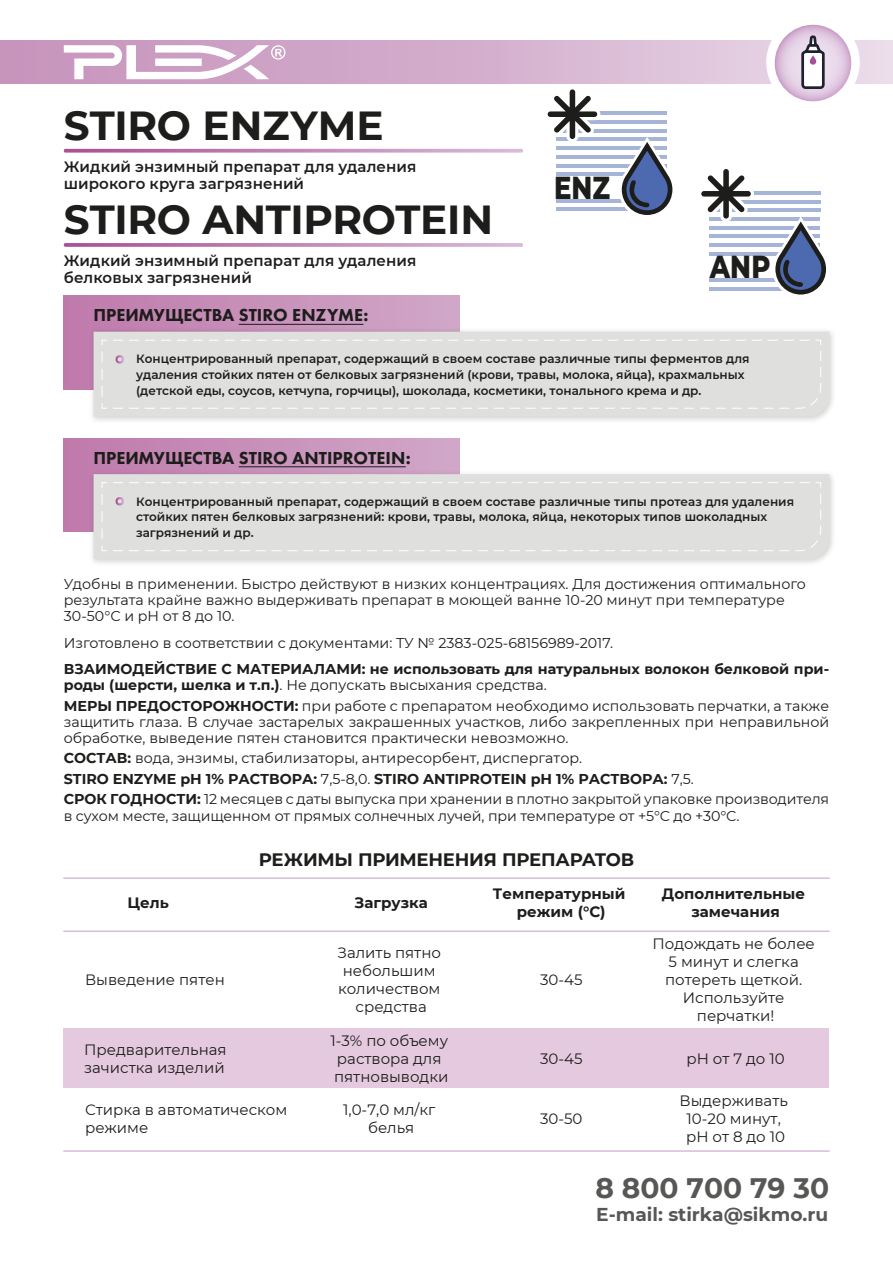
<style>
.page{position:relative;width:893px;height:1263px;background:#fff}
.page>*{position:absolute;margin:0;border:0;box-sizing:border-box;transform-origin:0 0}
.t1{font:700 40.5px "Montserrat";letter-spacing:-.005em;color:#1d1d1b}
.t2{font:800 32.4px "Montserrat";letter-spacing:.005em;color:#1d1d1b;scale:.8 1}
.t3{font:700 28.05px "Montserrat";color:#575756}
.t4{font:700 18.6px "Montserrat";color:#575756}
.t5{font:800 18px "Futura PT";color:#1d1d1b}
.t6{font:700 18px "Montserrat";letter-spacing:-.015em;color:#1d1d1b}
.t7{font:15px/18px "Montserrat";color:#1d1d1b;text-align:center}
.t8{font:600 15px/16.5px "Montserrat";letter-spacing:.005em;color:#1d1d1b}
.t9{font:700 15px/18px "Montserrat";color:#1d1d1b;text-align:center}
.t10{font:14.25px/16px "Montserrat";color:#1d1d1b}
.t11{font:700 14.25px/16px "Montserrat";color:#1d1d1b}
.t12{font:600 12px/15.8px "Montserrat";color:#1d1d1b}
.s1{font-weight:400}
.s2{font-weight:700}
</style>
<div class="page">
<div style="left:64px;top:1028px;width:765px;height:60px;background:#e5cadf"></div>
<hr style="left:64px;top:877px;width:765px;height:2px;background:#d9bbdb">
<hr style="left:64px;top:930px;width:765px;height:2px;background:#d9bbdb">
<hr style="left:64px;top:1150px;width:765px;height:2px;background:#d9bbdb">
<svg style="left:64px;top:149px;width:459px;height:4px;background:#c791be"></svg>
<svg style="left:64px;top:243px;width:459px;height:4px;background:#c48cbb"></svg>
<svg style="left:0;top:41px;width:893px;height:42px;background:#d6b3d0"></svg>
<div style="left:766px;top:15px;width:94px;height:94px;background:#fff;border-radius:50%"></div>
<svg style="left:775px;top:25px;width:76px;height:76px;background:#ddc3dd"></svg>
<svg style="left:796px;top:35px;width:29px;height:54px"></svg>
<div style="left:64px;top:296px;width:395px;height:93px;background:linear-gradient(to right,#bf7aab,#d1a7c8)"></div>
<div style="left:64px;top:438px;width:395px;height:93px;background:linear-gradient(to right,#bf7aab,#d1a7c8)"></div>
<img style="left:87px;top:325px;width:746px;height:96px">
<div style="left:94px;top:332px;width:735px;height:85px;background:#dfdfde"></div>
<hr style="left:239px;top:324px;width:124px;height:1px;background:#1d1d1b">
<div style="left:101px;top:340px;width:720px;height:69px;background:#dfdfde"></div>
<img style="left:87px;top:467px;width:746px;height:96px">
<div style="left:94px;top:474px;width:735px;height:85px;background:#dfdfde"></div>
<hr style="left:239px;top:466px;width:167px;height:1px;background:#1d1d1b">
<div style="left:101px;top:482px;width:720px;height:69px;background:#dfdfde"></div>
<hr style="left:556px;top:173px;width:111px;height:3px;background:#4d69b0">
<hr style="left:556px;top:199px;width:111px;height:3px;background:#4d69b0">
<hr style="left:556px;top:208px;width:107px;height:3px;background:#4d69b0">
<hr style="left:556px;top:164px;width:111px;height:3px;background:#4d69b0">
<hr style="left:556px;top:146px;width:111px;height:4px;background:#a6b4d7">
<hr style="left:560px;top:111px;width:107px;height:4px;background:#a6b4d7">
<hr style="left:560px;top:120px;width:107px;height:4px;background:#a6b4d7">
<hr style="left:560px;top:129px;width:107px;height:3px;background:#4d69b0">
<hr style="left:556px;top:138px;width:111px;height:3px;background:#4d69b0">
<hr style="left:556px;top:155px;width:111px;height:4px;background:#a6b4d7">
<svg style="left:619px;top:137px;width:54px;height:78px"></svg>
<svg style="left:547px;top:89px;width:54px;height:52px"></svg>
<hr style="left:709px;top:252px;width:111px;height:4px;background:#a6b4d7">
<hr style="left:709px;top:278px;width:111px;height:4px;background:#a6b4d7">
<hr style="left:709px;top:287px;width:107px;height:4px;background:#a6b4d7">
<hr style="left:709px;top:243px;width:111px;height:4px;background:#a6b4d7">
<hr style="left:709px;top:226px;width:111px;height:3px;background:#4d69b0">
<hr style="left:714px;top:191px;width:106px;height:4px;background:#a6b4d7">
<hr style="left:714px;top:200px;width:106px;height:3px;background:#4d69b0">
<hr style="left:714px;top:208px;width:106px;height:4px;background:#a6b4d7">
<hr style="left:709px;top:217px;width:111px;height:4px;background:#a6b4d7">
<hr style="left:709px;top:235px;width:111px;height:3px;background:#4d69b0">
<svg style="left:772px;top:217px;width:55px;height:78px"></svg>
<svg style="left:701px;top:169px;width:54px;height:52px"></svg>
<svg style="left:64px;top:45px;width:221px;height:34px"></svg>
<h1 class="t1" style="left:64px;top:96px;width:321px">STIRO ENZYME</h1>
<p class="t8" style="left:64px;top:158px;width:354px">Жидкий энзимный препарат для удаления широкого круга загрязнений</p>
<h1 class="t1" style="left:64px;top:191px;width:431px">STIRO ANTIPROTEIN</h1>
<p class="t8" style="left:64px;top:252px;width:354px">Жидкий энзимный препарат для удаления белковых загрязнений</p>
<p class="t5" style="left:94px;top:304px;width:276px">ПРЕИМУЩЕСТВА STIRO ENZYME:</p>
<p class="t12" style="left:136px;top:350px;width:615px">Концентрированный препарат, содержащий в своем составе различные типы ферментов для удаления стойких пятен от белковых загрязнений (крови, травы, молока, яйца), крахмальных (детской еды, соусов, кетчупа, горчицы), шоколада, косметики, тонального крема и др.</p>
<h2 class="t2" style="left:554px;top:164px;width:72px">ENZ</h2>
<h2 class="t2" style="left:710px;top:243px;width:77px">ANP</h2>
<p class="t5" style="left:94px;top:446px;width:319px">ПРЕИМУЩЕСТВА STIRO ANTIPROTEIN:</p>
<p class="t12" style="left:136px;top:493px;width:660px">Концентрированный препарат, содержащий в своем составе различные типы протеаз для удаления стойких пятен белковых загрязнений: крови, травы, молока, яйца, некоторых типов шоколадных загрязнений и др.</p>
<p class="t10" style="left:64px;top:575px;width:744px">Удобны в применении. Быстро действуют в низких концентрациях. Для достижения оптимального результата крайне важно выдерживать препарат в моющей ванне 10-20 минут при температуре<br>30-50°С и pH от 8 до 10.</p>
<p class="t10" style="left:64px;top:634px;width:551px">Изготовлено в соответствии с документами: ТУ № 2383-025-68156989-2017.</p>
<p class="t11" style="left:64px;top:660px;width:767px">ВЗАИМОДЕЙСТВИЕ С МАТЕРИАЛАМИ: не использовать для натуральных волокон белковой при&shy;роды (шерсти, шелка и т.п.)<span class="s1">. Не допускать высыхания средства.</span></p>
<p class="t10" style="left:64px;top:697px;width:767px;text-align:justify"><span class="s2">МЕРЫ ПРЕДОСТОРОЖНОСТИ:</span> при работе с препаратом необходимо использовать перчатки, а также защитить глаза. В случае застарелых закрашенных участков, либо закрепленных при неправильной обработке, выведение пятен становится практически невозможно.</p>
<p class="t10" style="left:64px;top:747px;width:767px;line-height:20.5px"><span class="s2">СОСТАВ:</span> вода, энзимы, стабилизаторы, антиресорбент, диспергатор.<br><span class="s2">STIRO ENZYME рН 1% РАСТВОРА:</span> 7,5-8,0. <span class="s2">STIRO ANTIPROTEIN рН 1% РАСТВОРА:</span> 7,5.<br><span class="s2">СРОК ГОДНОСТИ:</span> 12 месяцев с даты выпуска при хранении в плотно закрытой упаковке производителя</p>
<p class="t10" style="left:64px;top:807px;width:677px">в сухом месте, защищенном от прямых солнечных лучей, при температуре от +5°С до +30°С.</p>
<p class="t6" style="left:259px;top:846px;width:377px">РЕЖИМЫ ПРИМЕНЕНИЯ ПРЕПАРАТОВ</p>
<p class="t9" style="left:493px;top:884px;width:134px">Температурный режим (°С)</p>
<p class="t9" style="left:128px;top:893px;width:43px">Цель</p>
<p class="t9" style="left:354px;top:893px;width:75px">Загрузка</p>
<p class="t9" style="left:662px;top:884px;width:145px">Дополнительные замечания</p>
<p class="t7" style="left:337px;top:943px;width:105px">Залить пятно небольшим количеством средства</p>
<p class="t7" style="left:652px;top:934px;width:164px">Подождать не более<br>5 минут и слегка потереть щеткой.<br>Используйте перчатки!</p>
<p class="t7" style="left:85px;top:970px;width:141px">Выведение пятен</p>
<p class="t7" style="left:540px;top:970px;width:44px">30-45</p>
<p class="t7" style="left:330px;top:1031px;width:120px;text-align:left">1-3% по объему раствора для пятновыводки</p>
<p class="t7" style="left:84px;top:1040px;width:144px;text-align:left">Предварительная зачистка изделий</p>
<p class="t7" style="left:540px;top:1049px;width:44px">30-45</p>
<p class="t7" style="left:686px;top:1049px;width:100px">pH от 7 до 10</p>
<p class="t7" style="left:343px;top:1100px;width:94px">1,0-7,0 мл/кг белья</p>
<p class="t7" style="left:679px;top:1091px;width:110px">Выдерживать<br>10-20 минут, pH от 8 до 10</p>
<p class="t7" style="left:85px;top:1100px;width:204px;text-align:left">Стирка в автоматическом режиме</p>
<p class="t7" style="left:540px;top:1109px;width:44px">30-50</p>
<h3 class="t3" style="left:595px;top:1168px;width:235px">8 800 700 79 30</h3>
<h3 class="t4" style="left:596px;top:1201px;width:234px">E-mail: stirka@sikmo.ru</h3>
</div>
